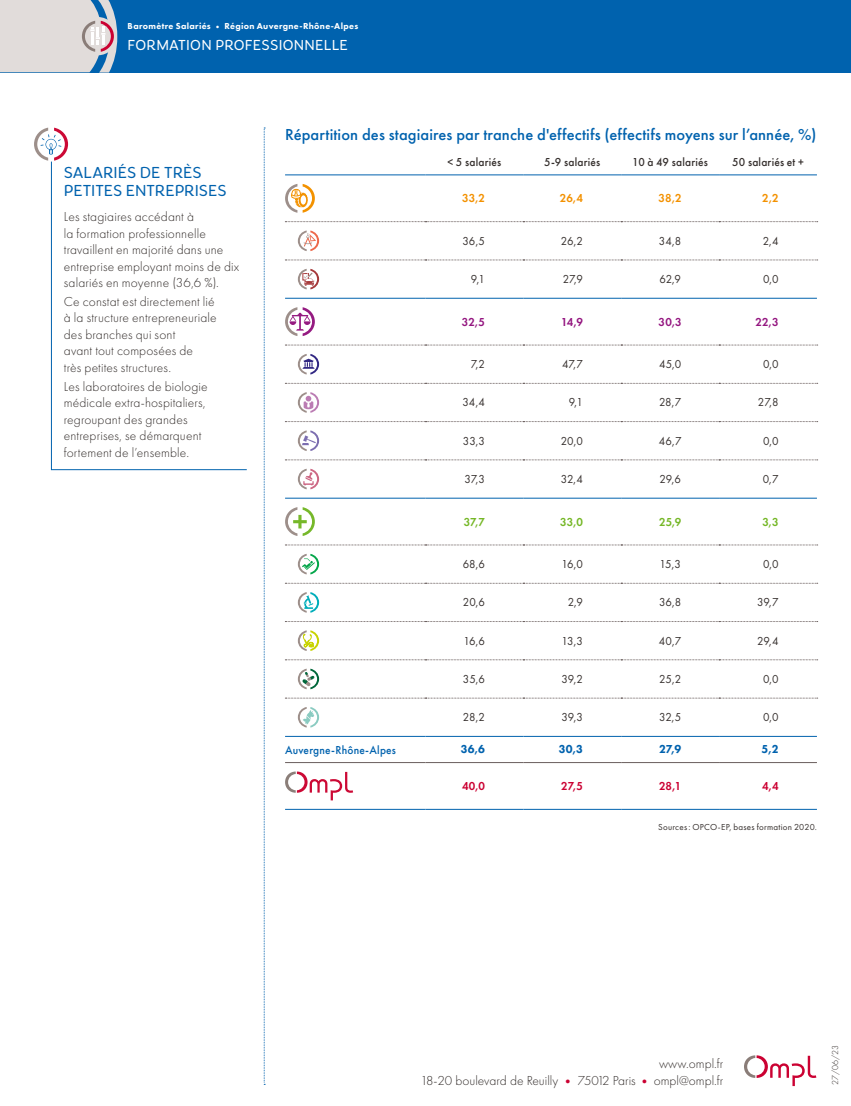
<style>
.page{position:relative;width:851px;height:1106px;background:#fff}
.page>*{position:absolute;margin:0;border:0;box-sizing:border-box;transform-origin:0 0}
.t1{font:500 16.5px "Futura PT";letter-spacing:.005em;color:#0062ae}
.t2{font:300 16.5px/18px "Congenial";color:#0062ae}
.t3{font:300 15px "Congenial";letter-spacing:.01em;color:#fff}
.t4{font:300 13.5px/16.5px "Futura PT";letter-spacing:.01em;color:#352f2d}
.t5{font:12px "Futura PT";letter-spacing:-.01em;color:#352f2d;scale:.95 1}
.t6{font:500 12px "Futura PT";letter-spacing:.02em;color:#352f2d;scale:.95 1}
.t7{font:500 12px "Futura PT";letter-spacing:.02em;color:#0062ae;scale:.95 1}
.t8{font:600 12px "Futura PT";letter-spacing:.01em;color:#941680;scale:.95 1}
.t9{font:600 12px "Futura PT";color:#f39100;scale:.95 1}
.t10{font:600 12px "Futura PT";color:#75b726;scale:.95 1}
.t11{font:800 12px "Futura PT";color:#0062ae;scale:.95 1}
.t12{font:600 12px "Futura PT";color:#cb0132;scale:.95 1}
.t13{font:800 9px "Futura PT";letter-spacing:.035em;color:#fff}
.t14{font:9px "Futura PT";letter-spacing:.025em;color:#352f2d}
.t15{font:300 9px "Futura PT";color:#352f2d}
.s1{color:#cb0132}
</style>
<div class="page">
<div style="left:0;top:0;width:850px;height:72px;background:#0062ae"></div>
<svg style="left:264px;top:128px;width:1px;height:957px"></svg>
<svg style="left:744px;top:1055px;width:72px;height:31px"></svg>
<svg style="left:0;top:0;width:117px;height:73px;background:#d1d0d4"></svg>
<hr style="left:285px;top:174px;width:140px;height:1px;background:#0062ae">
<hr style="left:285px;top:298px;width:140px;height:1px;background:#0062ae">
<hr style="left:425px;top:298px;width:98px;height:1px;background:#0062ae">
<hr style="left:523px;top:298px;width:98px;height:1px;background:#0062ae">
<hr style="left:621px;top:298px;width:98px;height:1px;background:#0062ae">
<hr style="left:719px;top:298px;width:97px;height:1px;background:#0062ae">
<hr style="left:285px;top:498px;width:140px;height:1px;background:#0062ae">
<hr style="left:425px;top:498px;width:98px;height:1px;background:#0062ae">
<hr style="left:523px;top:498px;width:98px;height:1px;background:#0062ae">
<hr style="left:621px;top:498px;width:98px;height:1px;background:#0062ae">
<hr style="left:719px;top:498px;width:97px;height:1px;background:#0062ae">
<hr style="left:285px;top:736px;width:140px;height:1px;background:#0062ae">
<hr style="left:425px;top:736px;width:98px;height:1px;background:#0062ae">
<hr style="left:523px;top:736px;width:98px;height:1px;background:#0062ae">
<hr style="left:621px;top:736px;width:98px;height:1px;background:#0062ae">
<hr style="left:719px;top:736px;width:97px;height:1px;background:#0062ae">
<hr style="left:285px;top:809px;width:140px;height:1px;background:#0062ae">
<hr style="left:285px;top:762px;width:140px;height:1px;background:#6a5e5d">
<hr style="left:425px;top:174px;width:98px;height:1px;background:#0062ae">
<hr style="left:523px;top:174px;width:98px;height:1px;background:#0062ae">
<hr style="left:621px;top:174px;width:98px;height:1px;background:#0062ae">
<hr style="left:719px;top:174px;width:97px;height:1px;background:#0062ae">
<hr style="left:425px;top:809px;width:98px;height:1px;background:#0062ae">
<hr style="left:523px;top:809px;width:98px;height:1px;background:#0062ae">
<hr style="left:621px;top:809px;width:98px;height:1px;background:#0062ae">
<hr style="left:719px;top:809px;width:97px;height:1px;background:#0062ae">
<svg style="left:285px;top:221px;width:532px;height:1px"></svg>
<svg style="left:285px;top:260px;width:532px;height:1px"></svg>
<svg style="left:285px;top:345px;width:532px;height:1px"></svg>
<svg style="left:285px;top:383px;width:532px;height:1px"></svg>
<svg style="left:285px;top:421px;width:532px;height:1px"></svg>
<svg style="left:285px;top:459px;width:532px;height:1px"></svg>
<svg style="left:285px;top:544px;width:532px;height:1px"></svg>
<svg style="left:285px;top:583px;width:532px;height:1px"></svg>
<svg style="left:285px;top:621px;width:532px;height:1px"></svg>
<svg style="left:285px;top:659px;width:532px;height:1px"></svg>
<svg style="left:285px;top:698px;width:532px;height:1px"></svg>
<hr style="left:425px;top:762px;width:98px;height:1px;background:#6a5e5d">
<hr style="left:523px;top:762px;width:98px;height:1px;background:#6a5e5d">
<hr style="left:621px;top:762px;width:98px;height:1px;background:#6a5e5d">
<hr style="left:719px;top:762px;width:97px;height:1px;background:#6a5e5d">
<svg style="left:285px;top:184px;width:30px;height:29px"></svg>
<svg style="left:298px;top:230px;width:21px;height:21px"></svg>
<svg style="left:298px;top:269px;width:21px;height:20px"></svg>
<svg style="left:285px;top:307px;width:30px;height:29px"></svg>
<svg style="left:298px;top:354px;width:21px;height:20px"></svg>
<svg style="left:298px;top:392px;width:21px;height:21px"></svg>
<svg style="left:298px;top:430px;width:21px;height:21px"></svg>
<svg style="left:298px;top:469px;width:21px;height:20px"></svg>
<svg style="left:285px;top:507px;width:30px;height:29px"></svg>
<svg style="left:298px;top:554px;width:21px;height:20px"></svg>
<svg style="left:298px;top:592px;width:21px;height:20px"></svg>
<svg style="left:298px;top:630px;width:21px;height:21px"></svg>
<svg style="left:298px;top:668px;width:21px;height:21px"></svg>
<svg style="left:298px;top:707px;width:21px;height:20px"></svg>
<svg style="left:285px;top:771px;width:68px;height:29px"></svg>
<svg style="left:34px;top:128px;width:34px;height:33px"></svg>
<svg style="left:51px;top:161px;width:196px;height:309px"></svg>
<p class="t13" style="left:128px;top:20px;width:232px">Baromètre Salariés • Région Auvergne-Rhône-Alpes</p>
<p class="t3" style="left:128px;top:36px;width:222px">FORMATION PROFESSIONNELLE</p>
<p class="t2" style="left:64px;top:164px;width:164px">SALARIÉS DE TRÈS<br>PETITES ENTREPRISES</p>
<p class="t4" style="left:64px;top:209px;width:177px">Les stagiaires accédant à<br>la formation professionnelle travaillent en majorité dans une entreprise employant moins de dix salariés en moyenne (36,6 %).</p>
<p class="t4" style="left:64px;top:293px;width:154px">Ce constat est directement lié à la structure entrepreneuriale des branches qui sont<br>avant tout composées de<br>très petites structures.</p>
<p class="t4" style="left:64px;top:378px;width:145px">Les laboratoires de biologie médicale extra-hospitaliers, regroupant des grandes entreprises, se démarquent fortement de l’ensemble.</p>
<p class="t1" style="left:285px;top:125px;width:532px">Répartition des stagiaires par tranche d'effectifs (effectifs moyens sur l’année, %)</p>
<p class="t6" style="left:447px;top:155px;width:58px">&lt; 5 salariés</p>
<p class="t6" style="left:544px;top:155px;width:60px">5-9 salariés</p>
<p class="t6" style="left:632px;top:155px;width:81px">10 à 49 salariés</p>
<p class="t6" style="left:732px;top:155px;width:77px">50 salariés et +</p>
<p class="t9" style="left:462px;top:191px;width:26px">33,2</p>
<p class="t9" style="left:560px;top:191px;width:26px">26,4</p>
<p class="t9" style="left:658px;top:191px;width:26px">38,2</p>
<p class="t9" style="left:762px;top:191px;width:19px">2,2</p>
<p class="t5" style="left:462px;top:234px;width:25px">36,5</p>
<p class="t5" style="left:560px;top:234px;width:25px">26,2</p>
<p class="t5" style="left:658px;top:234px;width:25px">34,8</p>
<p class="t5" style="left:762px;top:234px;width:18px">2,4</p>
<p class="t5" style="left:471px;top:272px;width:16px">9,1</p>
<p class="t5" style="left:562px;top:272px;width:23px">27,9</p>
<p class="t5" style="left:659px;top:272px;width:24px">62,9</p>
<p class="t5" style="left:763px;top:272px;width:18px">0,0</p>
<p class="t8" style="left:462px;top:314px;width:26px">32,5</p>
<p class="t8" style="left:561px;top:314px;width:24px">14,9</p>
<p class="t8" style="left:658px;top:314px;width:26px">30,3</p>
<p class="t8" style="left:755px;top:314px;width:26px">22,3</p>
<p class="t5" style="left:470px;top:357px;width:17px">7,2</p>
<p class="t5" style="left:562px;top:357px;width:23px">47,7</p>
<p class="t5" style="left:659px;top:357px;width:25px">45,0</p>
<p class="t5" style="left:763px;top:357px;width:18px">0,0</p>
<p class="t5" style="left:462px;top:395px;width:25px">34,4</p>
<p class="t5" style="left:568px;top:395px;width:16px">9,1</p>
<p class="t5" style="left:659px;top:395px;width:25px">28,7</p>
<p class="t5" style="left:757px;top:395px;width:23px">27,8</p>
<p class="t5" style="left:463px;top:433px;width:25px">33,3</p>
<p class="t5" style="left:560px;top:433px;width:25px">20,0</p>
<p class="t5" style="left:658px;top:433px;width:25px">46,7</p>
<p class="t5" style="left:763px;top:433px;width:18px">0,0</p>
<p class="t5" style="left:464px;top:472px;width:23px">37,3</p>
<p class="t5" style="left:560px;top:472px;width:25px">32,4</p>
<p class="t5" style="left:659px;top:472px;width:24px">29,6</p>
<p class="t5" style="left:762px;top:472px;width:18px">0,7</p>
<p class="t10" style="left:463px;top:514px;width:24px">37,7</p>
<p class="t10" style="left:560px;top:514px;width:25px">33,0</p>
<p class="t10" style="left:659px;top:514px;width:25px">25,9</p>
<p class="t10" style="left:762px;top:514px;width:19px">3,3</p>
<p class="t5" style="left:462px;top:557px;width:25px">68,6</p>
<p class="t5" style="left:561px;top:557px;width:24px">16,0</p>
<p class="t5" style="left:659px;top:557px;width:24px">15,3</p>
<p class="t5" style="left:763px;top:557px;width:18px">0,0</p>
<p class="t5" style="left:463px;top:595px;width:25px">20,6</p>
<p class="t5" style="left:567px;top:595px;width:17px">2,9</p>
<p class="t5" style="left:659px;top:595px;width:25px">36,8</p>
<p class="t5" style="left:757px;top:595px;width:24px">39,7</p>
<p class="t5" style="left:463px;top:633px;width:24px">16,6</p>
<p class="t5" style="left:561px;top:633px;width:24px">13,3</p>
<p class="t5" style="left:658px;top:633px;width:25px">40,7</p>
<p class="t5" style="left:756px;top:633px;width:24px">29,4</p>
<p class="t5" style="left:463px;top:672px;width:25px">35,6</p>
<p class="t5" style="left:561px;top:672px;width:24px">39,2</p>
<p class="t5" style="left:659px;top:672px;width:25px">25,2</p>
<p class="t5" style="left:763px;top:672px;width:18px">0,0</p>
<p class="t5" style="left:463px;top:710px;width:25px">28,2</p>
<p class="t5" style="left:561px;top:710px;width:24px">39,3</p>
<p class="t5" style="left:659px;top:710px;width:25px">32,5</p>
<p class="t5" style="left:763px;top:710px;width:18px">0,0</p>
<p class="t7" style="left:285px;top:743px;width:118px">Auvergne-Rhône-Alpes</p>
<p class="t11" style="left:460px;top:742px;width:27px">36,6</p>
<p class="t11" style="left:558px;top:742px;width:27px">30,3</p>
<p class="t11" style="left:659px;top:742px;width:25px">27,9</p>
<p class="t11" style="left:761px;top:742px;width:19px">5,2</p>
<p class="t12" style="left:462px;top:778px;width:26px">40,0</p>
<p class="t12" style="left:561px;top:778px;width:24px">27,5</p>
<p class="t12" style="left:659px;top:778px;width:25px">28,1</p>
<p class="t12" style="left:762px;top:778px;width:19px">4,4</p>
<p class="t14" style="left:658px;top:822px;width:160px">Sources: OPCO-EP, bases formation 2020.</p>
<p class="t4" style="left:420px;top:1055px;width:304px;text-align:right">www.ompl.fr<br>18-20 boulevard de Reuilly <span class="s1">•</span> 75012 Paris <span class="s1">•</span> ompl@ompl.fr</p>
<p class="t15" style="left:830px;top:1084px;width:41px;rotate:-90deg">27/06/23</p>
</div>
